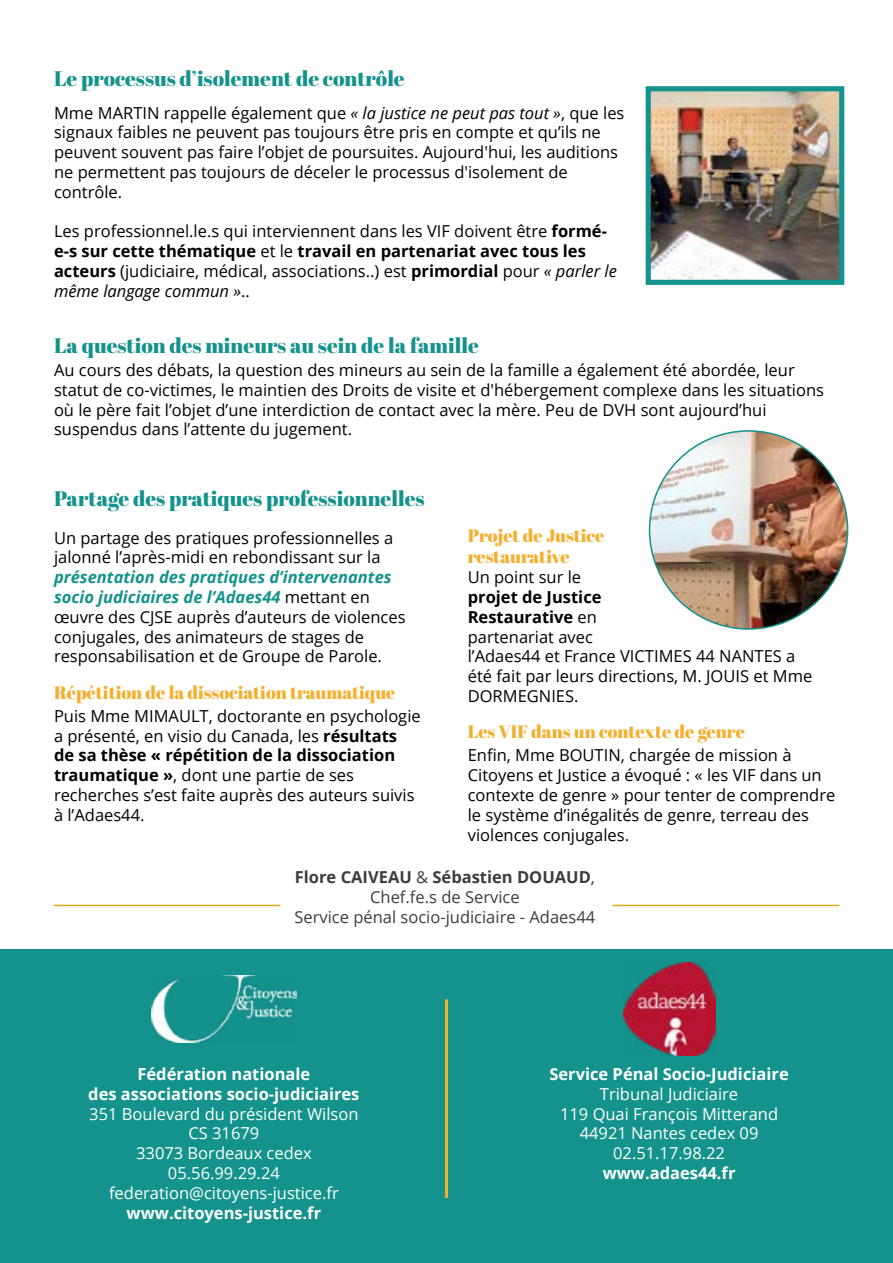
<style>
.page{position:relative;width:893px;height:1263px;background:#fff}
.page>*{position:absolute;margin:0;border:0;box-sizing:border-box;transform-origin:0 0}
.t1{font:21px "Abril Fatface";color:#14928c}
.t2{font:18px/21.6px "Abril Fatface";color:#f6ae2d}
.t3{font:16.5px/19.8px "Open Sans";color:#000}
.t4{font:16.5px/19.8px "Open Sans";color:#fff;text-align:center}
.t5{font:700 16.5px/19.8px "Open Sans";color:#fff;text-align:center}
.t6{font:16.5px/19.8px "Open Sans";color:#3c3c3c;text-align:center}
.s1{font-style:italic}
.s2{font-weight:700}
.s3{font-weight:700;font-style:italic;color:#14928c}
</style>
<div class="page">
<div style="left:0;top:949px;width:893px;height:314px;background:#14928c"></div>
<img style="left:652px;top:92px;width:186px;height:187px">
<div style="left:646px;top:86px;width:198px;height:199px;border:5px solid #14928c"></div>
<hr style="left:445px;top:999px;width:3px;height:199px;background:#f6ae2d">
<img style="left:151px;top:975px;width:146px;height:68px">
<img style="left:623px;top:963px;width:92px;height:92px">
<img style="left:649px;top:431px;width:199px;height:198px;border-radius:99px">
<hr style="left:54px;top:905px;width:226px;height:1px;background:#e0ab25">
<hr style="left:612px;top:905px;width:227px;height:1px;background:#e0ab25">
<p class="t1" style="left:54px;top:64px;width:352px">Le processus d’isolement de contrôle</p>
<p class="t3" style="left:54px;top:102px;width:572px">Mme MARTIN rappelle également que <span class="s1">« la justice ne peut pas tout »</span>, que les signaux faibles ne peuvent pas toujours être pris en compte et qu’ils ne peuvent souvent pas faire l’objet de poursuites. Aujourd'hui, les auditions ne permettent pas toujours de déceler le processus d'isolement de contrôle.</p>
<p class="t3" style="left:54px;top:221px;width:564px">Les professionnel.le.s qui interviennent dans les VIF doivent être <span class="s2">formé&shy;e-s sur cette thématique</span> et le <span class="s2">travail en partenariat avec tous les acteurs</span> (judiciaire, médical, associations..) est <span class="s2">primordial</span> pour <span class="s1">« parler le même langage commun »</span>..</p>
<p class="t1" style="left:54px;top:331px;width:426px">La question des mineurs au sein de la famille</p>
<p class="t3" style="left:54px;top:360px;width:771px">Au cours des débats, la question des mineurs au sein de la famille a également été abordée, leur statut de co-victimes, le maintien des Droits de visite et d'hébergement complexe dans les situations où le père fait l’objet d’une interdiction de contact avec la mère. Peu de DVH sont aujourd’hui suspendus dans l’attente du jugement.</p>
<p class="t1" style="left:54px;top:484px;width:372px">Partage des pratiques professionnelles</p>
<p class="t3" style="left:54px;top:527px;width:341px">Un partage des pratiques professionnelles a jalonné l’après-midi en rebondissant sur la</p>
<p class="t3" style="left:54px;top:567px;width:353px"><span class="s3">présentation des pratiques d’intervenantes socio judiciaires de l’Adaes44</span> mettant en œuvre des CJSE auprès d’auteurs de violences conjugales, des animateurs de stages de responsabilisation et de Groupe de Parole.</p>
<p class="t2" style="left:54px;top:682px;width:343px">Répétition de la dissociation traumatique</p>
<p class="t3" style="left:54px;top:705px;width:368px">Puis Mme MIMAULT, doctorante en psychologie a présenté, en visio du Canada, les <span class="s2">résultats de sa thèse « répétition de la dissociation traumatique »</span>, dont une partie de ses recherches s’est faite auprès des auteurs suivis à l’Adaes44.</p>
<p class="t2" style="left:468px;top:524px;width:138px">Projet de Justice restaurative</p>
<p class="t3" style="left:468px;top:567px;width:115px">Un point sur le</p>
<p class="t3" style="left:468px;top:587px;width:346px"><span class="s2">projet de Justice<br>Restaurative</span> en<br>partenariat avec<br>l’Adaes44 et France VICTIMES 44 NANTES a été fait par leurs directions, M. JOUIS et Mme<br>DORMEGNIES.</p>
<p class="t2" style="left:468px;top:720px;width:279px">Les VIF dans un contexte de genre</p>
<p class="t3" style="left:468px;top:745px;width:369px">Enfin, Mme BOUTIN, chargée de mission à Citoyens et Justice a évoqué : « les VIF dans un contexte de genre » pour tenter de comprendre le système d’inégalités de genre, terreau des violences conjugales.</p>
<p class="t6" style="left:294px;top:867px;width:302px"><span class="s2">Flore CAIVEAU</span> &amp; <span class="s2">Sébastien DOUAUD</span>,<br>Chef.fe.s de Service<br>Service pénal socio-judiciaire - Adaes44</p>
<p class="t5" style="left:88px;top:1064px;width:273px">Fédération nationale<br>des associations socio-judiciaires</p>
<p class="t4" style="left:89px;top:1103px;width:271px">351 Boulevard du président Wilson<br>CS 31679<br>33073 Bordeaux cedex<br>05.56.99.29.24 federation@citoyens-justice.fr</p>
<p class="t5" style="left:127px;top:1202px;width:196px">www.citoyens-justice.fr</p>
<p class="t5" style="left:549px;top:1064px;width:241px">Service Pénal Socio-Judiciaire</p>
<p class="t4" style="left:560px;top:1083px;width:220px">Tribunal Judiciaire<br>119 Quai François Mitterand<br>44921 Nantes cedex 09<br>02.51.17.98.22</p>
<p class="t5" style="left:603px;top:1163px;width:134px">www.adaes44.fr</p>
</div>
